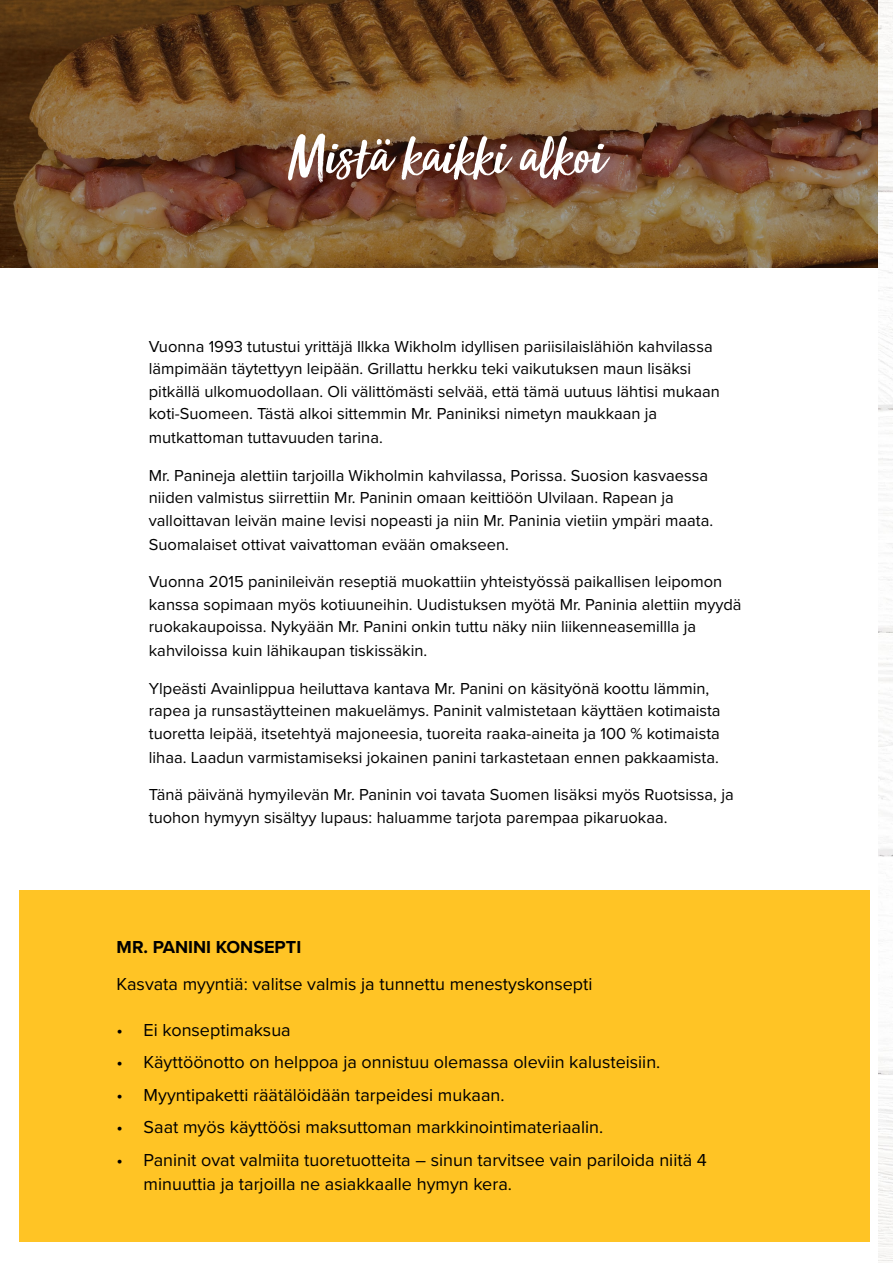
<style>
.page{position:relative;width:893px;height:1263px;background:#fff}
.page>*{position:absolute;margin:0;border:0;box-sizing:border-box;transform-origin:0 0}
.t1{font:60px "Sun Valley";color:#fff}
.t2{font:18px/24px "Proxima Nova";color:#000}
.t3{font:700 18px "Proxima Nova";color:#000}
.t4{font:16.5px/22.5px "Proxima Nova";color:#000}
</style>
<div class="page">
<div style="left:19px;top:890px;width:851px;height:352px;background:#ffc425"></div>
<svg style="left:0;top:0;width:879px;height:268px;background:#77522e"></svg>
<img style="left:879px;top:0;width:14px;height:1263px">
<h1 class="t1" style="left:288px;top:105px;width:317px">Mistä kaikki alkoi</h1>
<p class="t4" style="left:149px;top:334px;width:573px">Vuonna 1993 tutustui yrittäjä Ilkka Wikholm idyllisen pariisilaislähiön kahvilassa lämpimään täytettyyn leipään. Grillattu herkku teki vaikutuksen maun lisäksi pitkällä ulkomuodollaan. Oli välittömästi selvää, että tämä uutuus lähtisi mukaan koti-Suomeen. Tästä alkoi sittemmin Mr. Paniniksi nimetyn maukkaan ja</p>
<p class="t4" style="left:149px;top:426px;width:235px">mutkattoman tuttavuuden tarina.</p>
<p class="t4" style="left:149px;top:463px;width:566px">Mr. Panineja alettiin tarjoilla Wikholmin kahvilassa, Porissa. Suosion kasvaessa niiden valmistus siirrettiin Mr. Paninin omaan keittiöön Ulvilaan. Rapean ja valloittavan leivän maine levisi nopeasti ja niin Mr. Paninia vietiin ympäri maata.</p>
<p class="t4" style="left:149px;top:532px;width:362px">Suomalaiset ottivat vaivattoman evään omakseen.</p>
<p class="t4" style="left:149px;top:570px;width:594px">Vuonna 2015 paninileivän reseptiä muokattiin yhteistyössä paikallisen leipomon kanssa sopimaan myös kotiuuneihin. Uudistuksen myötä Mr. Paninia alettiin myydä ruokakaupoissa. Nykyään Mr. Panini onkin tuttu näky niin liikenneasemillla ja</p>
<p class="t4" style="left:149px;top:639px;width:280px">kahviloissa kuin lähikaupan tiskissäkin.</p>
<p class="t4" style="left:149px;top:676px;width:573px">Ylpeästi Avainlippua heiluttava kantava Mr. Panini on käsityönä koottu lämmin, rapea ja runsastäytteinen makuelämys. Paninit valmistetaan käyttäen kotimaista tuoretta leipää, itsetehtyä majoneesia, tuoreita raaka-aineita ja 100 % kotimaista</p>
<p class="t4" style="left:149px;top:745px;width:572px">lihaa. Laadun varmistamiseksi jokainen panini tarkastetaan ennen pakkaamista.</p>
<p class="t4" style="left:149px;top:783px;width:586px">Tänä päivänä hymyilevän Mr. Paninin voi tavata Suomen lisäksi myös Ruotsissa, ja tuohon hymyyn sisältyy lupaus: haluamme tarjota parempaa pikaruokaa.</p>
<p class="t3" style="left:117px;top:933px;width:186px">MR. PANINI KONSEPTI</p>
<p class="t2" style="left:117px;top:971px;width:477px">Kasvata myyntiä: valitse valmis ja tunnettu menestyskonsepti</p>
<p class="t2" style="left:117px;top:1017px;width:176px">• Ei konseptimaksua</p>
<p class="t2" style="left:117px;top:1049px;width:545px">• Käyttöönotto on helppoa ja onnistuu olemassa oleviin kalusteisiin.</p>
<p class="t2" style="left:117px;top:1082px;width:390px">• Myyntipaketti räätälöidään tarpeidesi mukaan.</p>
<p class="t2" style="left:117px;top:1114px;width:488px">• Saat myös käyttöösi maksuttoman markkinointimateriaalin.</p>
<p class="t2" style="left:144px;top:1147px;width:565px;text-indent:-27px">• Paninit ovat valmiita tuoretuotteita – sinun tarvitsee vain pariloida niitä 4 minuuttia ja tarjoilla ne asiakkaalle hymyn kera.</p>
</div>
